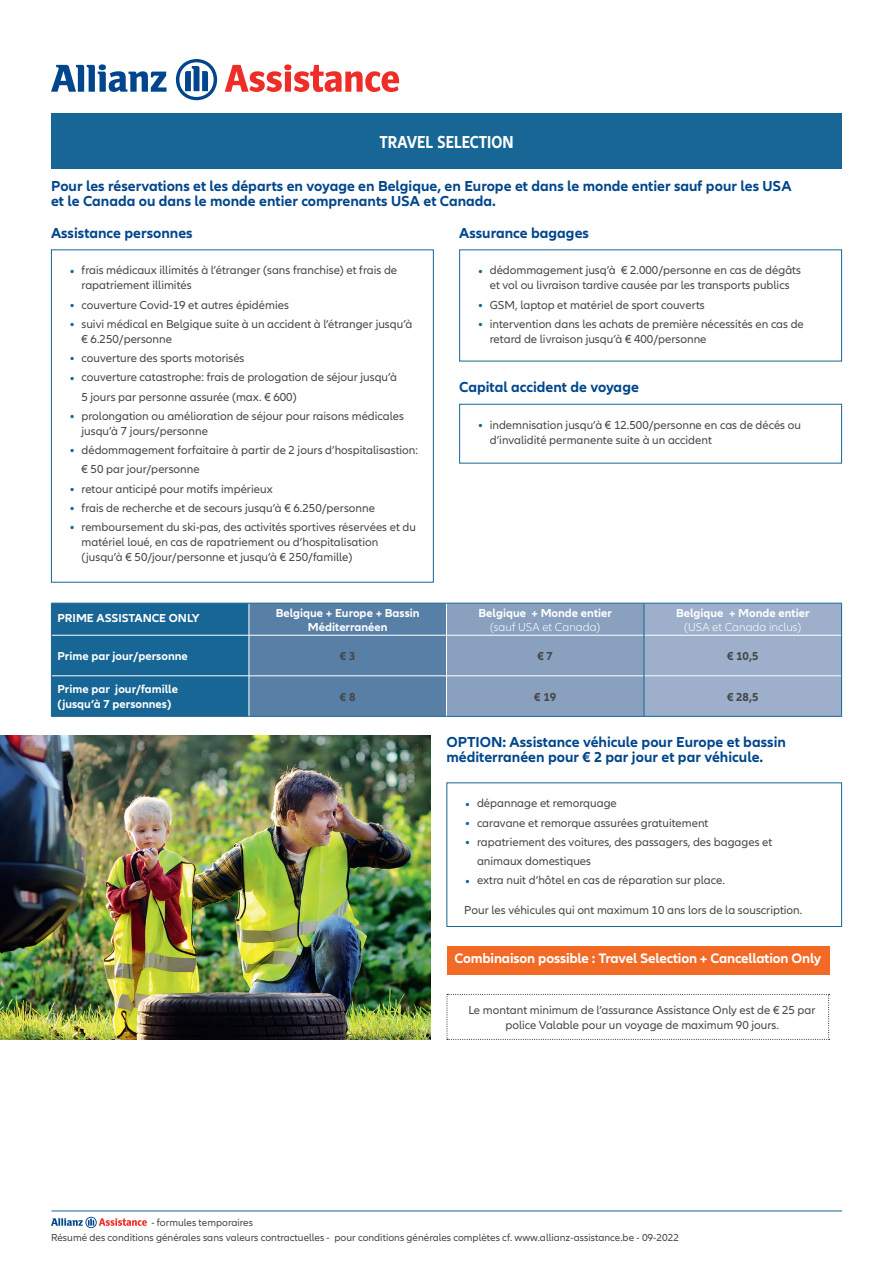
<style>
.page{position:relative;width:893px;height:1263px;background:#fff}
.page>*{position:absolute;margin:0;border:0;box-sizing:border-box;transform-origin:0 0}
.t1{font:700 condensed 18px "Allianz Neo";color:#fff}
.t2{font:700 15px/15px "Allianz Neo";color:#01468c}
.t3{font:700 14.25px "Allianz Neo";letter-spacing:-.01em;color:#fff}
.Paragraph_Style_1{font:12px/15px "Allianz Neo";color:#454647}
.Paragraph_Style_1-2{font:700 12px/14.4px "Allianz Neo";color:#fff;text-align:center}
.Paragraph_Style_1-3{font:700 12px "Allianz Neo";color:#454647}
.Paragraph_Style_1-4{font:10.5px/15px "Allianz Neo";color:#454647}
.s1{font-weight:300;font-size:16.5px;color:#176695}
.s2{font-weight:300}
</style>
<div class="page">
<div style="left:51px;top:114px;width:791px;height:55px;background:#176695"></div>
<svg style="left:51px;top:64px;width:116px;height:28px"></svg>
<svg style="left:176px;top:59px;width:41px;height:41px"></svg>
<svg style="left:225px;top:64px;width:174px;height:28px"></svg>
<div style="left:51px;top:249px;width:383px;height:334px;border:1px solid #176695"></div>
<svg style="left:446px;top:994px;width:384px;height:46px"></svg>
<svg style="left:52px;top:604px;width:789px;height:112px;background:#658db1"></svg>
<hr style="left:249px;top:603px;width:1px;height:32px;background:#fff">
<hr style="left:446px;top:603px;width:1px;height:32px;background:#fff">
<hr style="left:52px;top:635px;width:197px;height:1px;background:#fff">
<hr style="left:249px;top:635px;width:197px;height:1px;background:#fff">
<hr style="left:249px;top:635px;width:1px;height:41px;background:#fff">
<hr style="left:446px;top:635px;width:198px;height:1px;background:#fff">
<hr style="left:446px;top:635px;width:1px;height:41px;background:#fff">
<hr style="left:644px;top:635px;width:197px;height:1px;background:#fff">
<hr style="left:52px;top:675px;width:197px;height:1px;background:#fff">
<hr style="left:249px;top:675px;width:197px;height:1px;background:#fff">
<hr style="left:249px;top:676px;width:1px;height:40px;background:#fff">
<hr style="left:446px;top:675px;width:198px;height:1px;background:#fff">
<hr style="left:446px;top:676px;width:1px;height:40px;background:#fff">
<hr style="left:644px;top:675px;width:197px;height:1px;background:#fff">
<hr style="left:51px;top:603px;width:1px;height:32px;background:#176695">
<hr style="left:51px;top:603px;width:198px;height:1px;background:#176695">
<hr style="left:249px;top:603px;width:197px;height:1px;background:#176695">
<hr style="left:446px;top:603px;width:198px;height:1px;background:#176695">
<hr style="left:644px;top:603px;width:1px;height:32px;background:#176695">
<hr style="left:644px;top:603px;width:198px;height:1px;background:#176695">
<hr style="left:841px;top:603px;width:1px;height:32px;background:#176695">
<hr style="left:51px;top:635px;width:1px;height:41px;background:#176695">
<hr style="left:644px;top:635px;width:1px;height:41px;background:#176695">
<hr style="left:841px;top:635px;width:1px;height:41px;background:#176695">
<hr style="left:51px;top:676px;width:1px;height:40px;background:#176695">
<hr style="left:51px;top:716px;width:198px;height:1px;background:#176695">
<hr style="left:249px;top:716px;width:197px;height:1px;background:#176695">
<hr style="left:446px;top:716px;width:198px;height:1px;background:#176695">
<hr style="left:644px;top:676px;width:1px;height:40px;background:#176695">
<hr style="left:841px;top:676px;width:1px;height:40px;background:#176695">
<hr style="left:644px;top:716px;width:198px;height:1px;background:#176695">
<hr style="left:51px;top:1210px;width:791px;height:1px;background:#176695">
<svg style="left:51px;top:1217px;width:96px;height:11px"></svg>
<div style="left:446px;top:782px;width:396px;height:145px;border:1px solid #176695"></div>
<div style="left:447px;top:946px;width:382px;height:29px;background:#f36a27"></div>
<img style="left:0;top:736px;width:431px;height:304px">
<p class="t1" style="left:379px;top:132px;width:136px">TRAVEL SELECTION</p>
<p class="t2" style="left:51px;top:179px;width:742px">Pour les réservations et les départs en voyage en Belgique, en Europe et dans le monde entier sauf pour les USA et le Canada ou dans le monde entier comprenants USA et Canada.</p>
<p class="t2" style="left:51px;top:226px;width:143px">Assistance personnes</p>
<p class="Paragraph_Style_1" style="left:82px;top:263px;width:317px;text-indent:-13px"><span class="s1">•</span> frais médicaux illimités à l’étranger (sans franchise) et frais de rapatriement illimités</p>
<p class="Paragraph_Style_1" style="left:69px;top:297px;width:222px"><span class="s1">•</span> couverture Covid-19 et autres épidémies</p>
<p class="Paragraph_Style_1" style="left:82px;top:317px;width:332px;text-indent:-13px"><span class="s1">•</span> suivi médical en Belgique suite à un accident à l’étranger jusqu’à € 6.250/personne</p>
<p class="Paragraph_Style_1" style="left:69px;top:351px;width:177px"><span class="s1">•</span> couverture des sports motorisés</p>
<p class="Paragraph_Style_1" style="left:69px;top:370px;width:330px"><span class="s1">•</span> couverture catastrophe: frais de prologation de séjour jusqu’à</p>
<p class="Paragraph_Style_1" style="left:82px;top:389px;width:217px">5 jours par personne assurée (max. € 600)</p>
<p class="Paragraph_Style_1" style="left:82px;top:409px;width:324px;text-indent:-13px"><span class="s1">•</span> prolongation ou amélioration de séjour pour raisons médicales jusqu’à 7 jours/personne</p>
<p class="Paragraph_Style_1" style="left:69px;top:443px;width:351px"><span class="s1">•</span> dédommagement forfaitaire à partir de 2 jours d’hospitalisastion:</p>
<p class="Paragraph_Style_1" style="left:82px;top:462px;width:120px">€ 50 par jour/personne</p>
<p class="Paragraph_Style_1" style="left:69px;top:481px;width:205px"><span class="s1">•</span> retour anticipé pour motifs impérieux</p>
<p class="Paragraph_Style_1" style="left:69px;top:501px;width:308px"><span class="s1">•</span> frais de recherche et de secours jusqu’à € 6.250/personne</p>
<p class="Paragraph_Style_1" style="left:82px;top:520px;width:336px;text-indent:-13px"><span class="s1">•</span> remboursement du ski-pas, des activités sportives réservées et du matériel loué, en cas de rapatriement ou d’hospitalisation (jusqu’à € 50/jour/personne et jusqu’à € 250/famille)</p>
<p class="t2" style="left:459px;top:226px;width:131px">Assurance bagages</p>
<p class="Paragraph_Style_1" style="left:477px;top:263px;width:325px;text-align:center"><span class="s1">•</span> dédommagement jusq’à € 2.000/personne en cas de dégâts et vol ou livraison tardive causée par les transports publics</p>
<p class="Paragraph_Style_1" style="left:477px;top:297px;width:229px"><span class="s1">•</span> GSM, laptop et matériel de sport couverts</p>
<p class="Paragraph_Style_1" style="left:490px;top:317px;width:316px;text-indent:-13px"><span class="s1">•</span> intervention dans les achats de première nécessités en cas de retard de livraison jusqu’à € 400/personne</p>
<p class="t2" style="left:459px;top:380px;width:181px">Capital accident de voyage</p>
<p class="Paragraph_Style_1" style="left:490px;top:418px;width:313px;text-indent:-13px"><span class="s1">•</span> indemnisation jusqu’à € 12.500/personne en cas de décés ou d’invalidité permanente suite à un accident</p>
<p class="Paragraph_Style_1-2" style="left:57px;top:611px;width:144px">PRIME ASSISTANCE ONLY</p>
<p class="Paragraph_Style_1-2" style="left:276px;top:606px;width:145px">Belgique + Europe + Bassin<br>Méditerranéen</p>
<p class="Paragraph_Style_1-2" style="left:479px;top:606px;width:135px">Belgique + Monde entier <span class="s2">(sauf USA et Canada)</span></p>
<p class="Paragraph_Style_1-2" style="left:676px;top:606px;width:135px">Belgique + Monde entier <span class="s2">(USA et Canada inclus)</span></p>
<p class="Paragraph_Style_1-2" style="left:57px;top:649px;width:132px">Prime par jour/personne</p>
<p class="Paragraph_Style_1-3" style="left:340px;top:649px;width:17px">€ 3</p>
<p class="Paragraph_Style_1-3" style="left:537px;top:649px;width:17px">€ 7</p>
<p class="Paragraph_Style_1-3" style="left:727px;top:649px;width:33px">€ 10,5</p>
<p class="Paragraph_Style_1-2" style="left:57px;top:682px;width:122px;text-align:left">Prime par jour/famille (jusqu’à 7 personnes)</p>
<p class="Paragraph_Style_1-3" style="left:340px;top:690px;width:17px">€ 8</p>
<p class="Paragraph_Style_1-3" style="left:534px;top:690px;width:24px">€ 19</p>
<p class="Paragraph_Style_1-3" style="left:727px;top:690px;width:33px">€ 28,5</p>
<p class="t2" style="left:446px;top:735px;width:341px">OPTION: Assistance véhicule pour Europe et bassin méditerranéen pour € 2 par jour et par véhicule.</p>
<p class="Paragraph_Style_1" style="left:464px;top:796px;width:154px"><span class="s1">•</span> dépannage et remorquage</p>
<p class="Paragraph_Style_1" style="left:464px;top:815px;width:246px"><span class="s1">•</span> caravane et remorque assurées gratuitement</p>
<p class="Paragraph_Style_1" style="left:464px;top:835px;width:310px"><span class="s1">•</span> rapatriement des voitures, des passagers, des bagages et</p>
<p class="Paragraph_Style_1" style="left:477px;top:854px;width:116px">animaux domestiques</p>
<p class="Paragraph_Style_1" style="left:464px;top:873px;width:262px"><span class="s1">•</span> extra nuit d’hôtel en cas de réparation sur place.</p>
<p class="Paragraph_Style_1" style="left:464px;top:903px;width:340px">Pour les véhicules qui ont maximum 10 ans lors de la souscription.</p>
<p class="t3" style="left:455px;top:950px;width:368px">Combinaison possible : Travel Selection + Cancellation Only</p>
<p class="Paragraph_Style_1" style="left:468px;top:1003px;width:349px;text-align:center">Le montant minimum de l’assurance Assistance Only est de € 25 par police Valable pour un voyage de maximum 90 jours.</p>
<p class="Paragraph_Style_1-4" style="left:51px;top:1215px;width:629px;text-indent:100px">- formules temporaires<br>Résumé des conditions générales sans valeurs contractuelles - pour conditions générales complètes cf. www.allianz-assistance.be - 09-2022</p>
</div>
